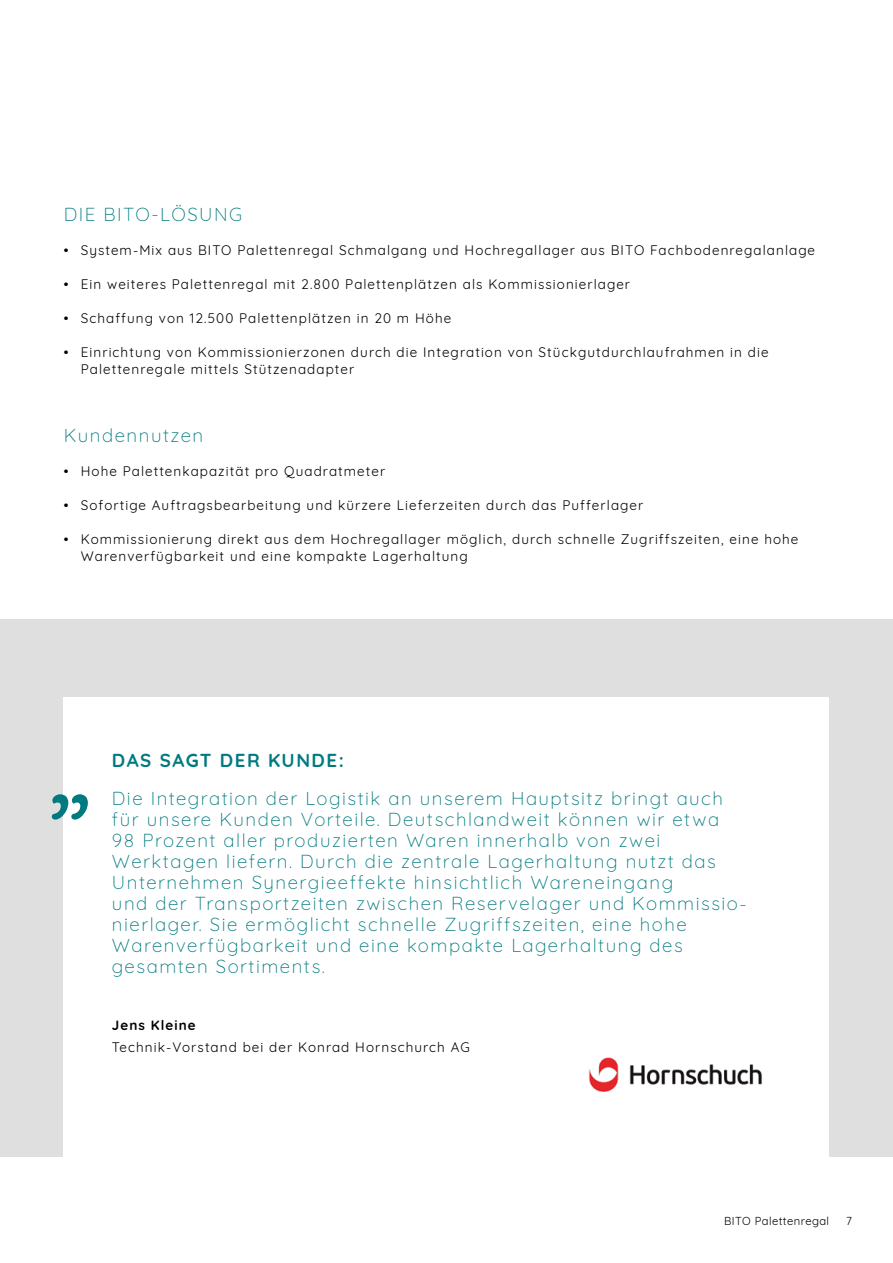
<style>
.page{position:relative;width:893px;height:1263px;background:#fff}
.page>*{position:absolute;margin:0;border:0;box-sizing:border-box;transform-origin:0 0}
.t1{font:300 18.75px/21px "Quicksand";letter-spacing:.08em;color:#007a80}
.t2{font:700 18.75px "Quicksand";letter-spacing:.08em;color:#007a80}
.t3{font:13.5px/17px "Quicksand";letter-spacing:.08em;color:#000}
.t4{font:700 13.5px "Quicksand";letter-spacing:.08em;color:#000}
.t5{font:500 13.5px "Quicksand";color:#000}
.t6{font:11.25px "Quicksand";letter-spacing:.04em;color:#000}
</style>
<div class="page">
<div style="left:0;top:619px;width:893px;height:538px;background:#dfdfdf"></div>
<div style="left:64px;top:697px;width:765px;height:494px;background:#fff"></div>
<svg style="left:52px;top:794px;width:36px;height:25px"></svg>
<img style="left:589px;top:1057px;width:173px;height:35px">
<h1 class="t1" style="left:64px;top:202px;width:180px">DIE BITO-LÖSUNG</h1>
<p class="t5" style="left:64px;top:239px;width:6px">•</p>
<p class="t5" style="left:64px;top:273px;width:6px">•</p>
<p class="t5" style="left:64px;top:307px;width:6px">•</p>
<p class="t5" style="left:64px;top:341px;width:6px">•</p>
<p class="t3" style="left:81px;top:240px;width:736px">System-Mix aus BITO Palettenregal Schmalgang und Hochregallager aus BITO Fachbodenregalanlage</p>
<p class="t3" style="left:81px;top:274px;width:551px">Ein weiteres Palettenregal mit 2.800 Palettenplätzen als Kommissionierlager</p>
<p class="t3" style="left:81px;top:308px;width:372px">Schaffung von 12.500 Palettenplätzen in 20 m Höhe</p>
<p class="t3" style="left:81px;top:343px;width:689px">Einrichtung von Kommissionierzonen durch die Integration von Stückgutdurchlaufrahmen in die<br>Palettenregale mittels Stützenadapter</p>
<h1 class="t1" style="left:64px;top:423px;width:141px">Kundennutzen</h1>
<p class="t5" style="left:64px;top:461px;width:6px">•</p>
<p class="t5" style="left:64px;top:495px;width:6px">•</p>
<p class="t5" style="left:64px;top:529px;width:6px">•</p>
<p class="t3" style="left:81px;top:462px;width:306px">Hohe Palettenkapazität pro Quadratmeter</p>
<p class="t3" style="left:81px;top:496px;width:564px">Sofortige Auftragsbearbeitung und kürzere Lieferzeiten durch das Pufferlager</p>
<p class="t3" style="left:81px;top:530px;width:719px">Kommissionierung direkt aus dem Hochregallager möglich, durch schnelle Zugriffszeiten, eine hohe<br>Warenverfügbarkeit und eine kompakte Lagerhaltung</p>
<h1 class="t2" style="left:112px;top:745px;width:233px">DAS SAGT DER KUNDE:</h1>
<p class="t1" style="left:112px;top:786px;width:634px">Die Integration der Logistik an unserem Hauptsitz bringt auch für unsere Kunden Vorteile. Deutschlandweit können wir etwa 98 Prozent aller produzierten Waren innerhalb von zwei Werktagen liefern. Durch die zentrale Lagerhaltung nutzt das Unternehmen Synergieeffekte hinsichtlich Wareneingang<br>und der Transportzeiten zwischen Reservelager und Kommissio&shy;nierlager. Sie ermöglicht schnelle Zugriffszeiten, eine hohe Warenverfügbarkeit und eine kompakte Lagerhaltung des gesamten Sortiments.</p>
<p class="t4" style="left:112px;top:1014px;width:85px">Jens Kleine</p>
<p class="t3" style="left:112px;top:1037px;width:359px">Technik-Vorstand bei der Konrad Hornschurch AG</p>
<p class="t6" style="left:724px;top:1212px;width:107px">BITO Palettenregal</p>
<p class="t6" style="left:846px;top:1212px;width:7px">7</p>
</div>
